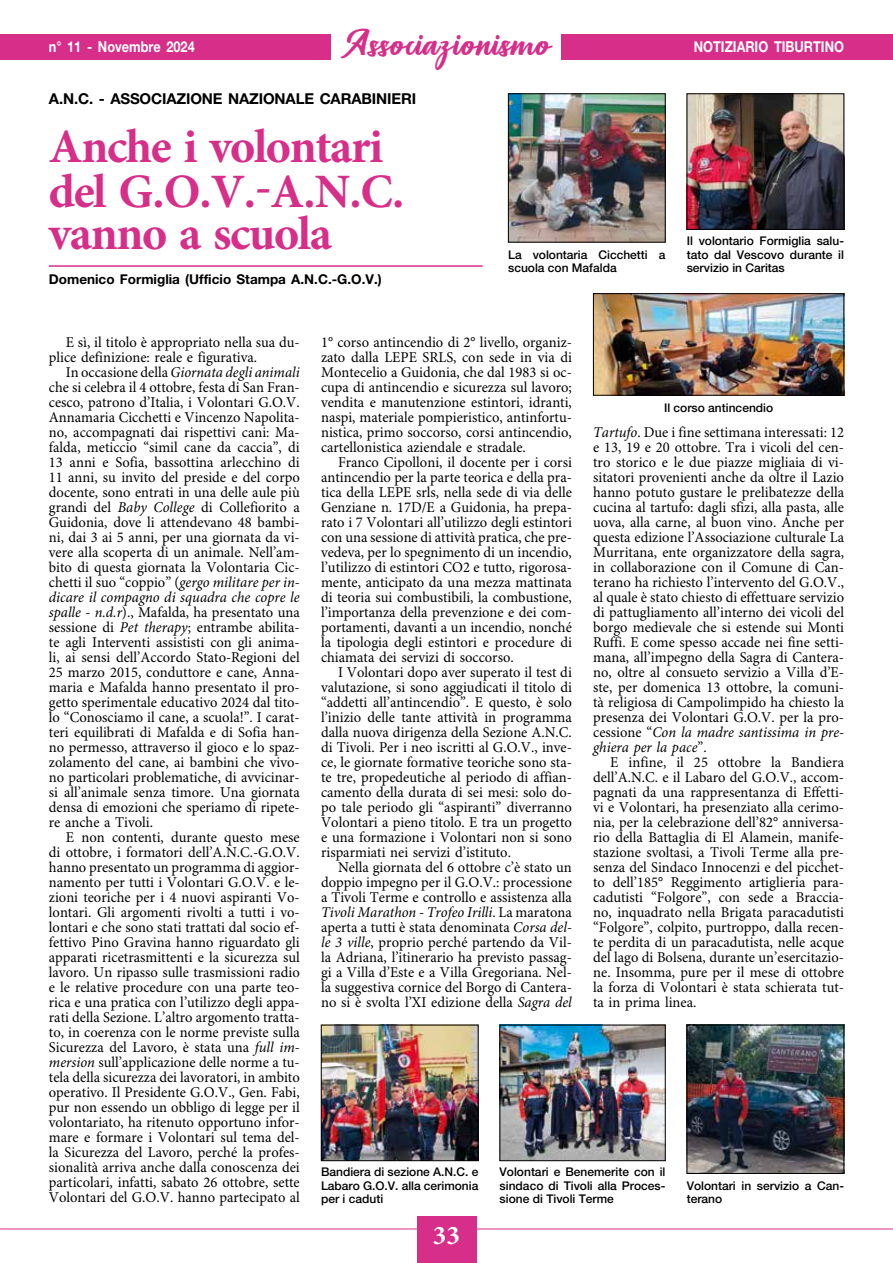
<style>
.page{position:relative;width:893px;height:1263px;background:#fff}
.page>*{position:absolute;margin:0;border:0;box-sizing:border-box;transform-origin:0 0}
.t1{font:700 48px/43.5px "Minion Pro";letter-spacing:-.03em;color:#d72e89}
.t2{font:36px "Richardine";letter-spacing:.01em;color:#d72e89}
.t3{font:700 27px "Minion Pro";color:#fff}
.t4{font:15px/15px "Minion Pro";color:#000;text-align:justify}
.t5{font:700 15px "Helvetica Neue LT Std";letter-spacing:-.01em;color:#000}
.t6{font:700 15px "Helvetica Neue LT Std";color:#fff;scale:.85 1}
.t7{font:700 13.5px "Helvetica Neue LT Std";color:#000}
.t8{font:500 12px/13.5px "Helvetica Neue LT Std";color:#000;text-align:justify}
.s1{font-style:italic}
</style>
<div class="page">
<hr style="left:0;top:1228px;width:893px;height:1px;background:#d72e89">
<div style="left:0;top:34px;width:893px;height:26px;background:#d72e89"></div>
<div style="left:417px;top:1216px;width:59px;height:47px;background:#d72e89"></div>
<div style="left:332px;top:0;width:229px;height:68px;background:#fff"></div>
<hr style="left:49px;top:265px;width:434px;height:2px;background:#d72e89">
<img style="left:323px;top:1027px;width:153px;height:132px">
<div style="left:321px;top:1025px;width:157px;height:136px;border:1px solid #000"></div>
<img style="left:502px;top:1027px;width:161px;height:132px">
<div style="left:500px;top:1025px;width:165px;height:136px;border:1px solid #000"></div>
<img style="left:689px;top:1027px;width:153px;height:145px">
<div style="left:687px;top:1025px;width:157px;height:149px;border:1px solid #000"></div>
<img style="left:689px;top:96px;width:153px;height:132px">
<div style="left:687px;top:94px;width:157px;height:136px;border:1px solid #000"></div>
<img style="left:510px;top:96px;width:153px;height:144px">
<div style="left:508px;top:94px;width:157px;height:148px;border:1px solid #000"></div>
<img style="left:595px;top:295px;width:247px;height:98px">
<div style="left:593px;top:293px;width:251px;height:102px;border:1px solid #000"></div>
<h2 class="t2" style="left:341px;top:22px;width:213px">Associazionismo</h2>
<p class="t6" style="left:49px;top:38px;width:173px">n° 11 - Novembre 2024</p>
<p class="t6" style="left:694px;top:38px;width:178px">NOTIZIARIO TIBURTINO</p>
<p class="t5" style="left:49px;top:90px;width:369px">A.N.C. - ASSOCIAZIONE NAZIONALE CARABINIERI</p>
<h1 class="t1" style="left:49px;top:127px;width:357px">Anche i volontari del G.O.V.-A.N.C. vanno a scuola</h1>
<p class="t7" style="left:49px;top:271px;width:334px">Domenico Formiglia (Ufficio Stampa A.N.C.-G.O.V.)</p>
<p class="t8" style="left:508px;top:247px;width:159px">La volontaria Cicchetti a scuola con Mafalda</p>
<p class="t8" style="left:687px;top:234px;width:159px">Il volontario Formiglia salu&shy;tato dal Vescovo durante il servizio in Caritas</p>
<p class="t4" style="left:49px;top:335px;width:252px;text-indent:17px">E sì, il titolo è appropriato nella sua du&shy;plice definizione: reale e figurativa.</p>
<p class="t4" style="left:49px;top:365px;width:252px;text-indent:17px">In occasione della <span class="s1">Giornata degli animali </span>che si celebra il 4 ottobre, festa di San Fran&shy;cesco, patrono d’Italia, i Volontari G.O.V.<br>Annamaria Cicchetti e Vincenzo Napolita&shy;no, accompagnati dai rispettivi cani: Ma&shy;falda, meticcio “simil cane da caccia”, di 13 anni e Sofia, bassottina arlecchino di 11 anni, su invito del preside e del corpo docente, sono entrati in una delle aule più grandi del <span class="s1">Baby College</span> di Collefiorito a Guidonia, dove li attendevano 48 bambi&shy;ni, dai 3 ai 5 anni, per una giornata da vi&shy;vere alla scoperta di un animale. Nell’am&shy;bito di questa giornata la Volontaria Cic&shy;chetti il suo “coppio” (<span class="s1">gergo militare per in&shy;dicare il compagno di squadra che copre le spalle - n.d.r</span>)., Mafalda, ha presentato una sessione di <span class="s1">Pet therapy</span>; entrambe abilita&shy;te agli Interventi assististi con gli anima&shy;li, ai sensi dell’Accordo Stato-Regioni del 25 marzo 2015, conduttore e cane, Anna&shy;maria e Mafalda hanno presentato il pro&shy;getto sperimentale educativo 2024 dal tito&shy;lo “Conosciamo il cane, a scuola!”. I carat&shy;teri equilibrati di Mafalda e di Sofia han&shy;no permesso, attraverso il gioco e lo spaz&shy;zolamento del cane, ai bambini che vivo&shy;no particolari problematiche, di avvicinar&shy;si all’animale senza timore. Una giornata densa di emozioni che speriamo di ripete&shy;re anche a Tivoli.</p>
<p class="t4" style="left:49px;top:830px;width:252px;text-indent:17px">E non contenti, durante questo mese di ottobre, i formatori dell’A.N.C.-G.O.V. hanno presentato un programma di aggior&shy;namento per tutti i Volontari G.O.V. e le&shy;zioni teoriche per i 4 nuovi aspiranti Vo&shy;lontari. Gli argomenti rivolti a tutti i vo&shy;lontari e che sono stati trattati dal socio ef&shy;fettivo Pino Gravina hanno riguardato gli apparati ricetrasmittenti e la sicurezza sul lavoro. Un ripasso sulle trasmissioni radio e le relative procedure con una parte teo&shy;rica e una pratica con l’utilizzo degli appa&shy;rati della Sezione. L’altro argomento tratta&shy;to, in coerenza con le norme previste sulla Sicurezza del Lavoro, è stata una <span class="s1">full im&shy;mersion</span> sull’applicazione delle norme a tu&shy;tela della sicurezza dei lavoratori, in ambito operativo. Il Presidente G.O.V., Gen. Fabi, pur non essendo un obbligo di legge per il volontariato, ha ritenuto opportuno infor&shy;mare e formare i Volontari sul tema del&shy;la Sicurezza del Lavoro, perché la profes&shy;sionalità arriva anche dalla conoscenza dei particolari, infatti, sabato 26 ottobre, sette Volontari del G.O.V. hanno partecipato al</p>
<p class="t4" style="left:321px;top:335px;width:252px">1° corso antincendio di 2° livello, organiz&shy;zato dalla LEPE SRLS, con sede in via di Montecelio a Guidonia, che dal 1983 si oc&shy;cupa di antincendio e sicurezza sul lavoro; vendita e manutenzione estintori, idranti, naspi, materiale pompieristico, antinfortu&shy;nistica, primo soccorso, corsi antincendio, cartellonistica aziendale e stradale.</p>
<p class="t4" style="left:321px;top:455px;width:252px;text-indent:17px">Franco Cipolloni, il docente per i corsi antincendio per la parte teorica e della pra&shy;tica della LEPE srls, nella sede di via delle Genziane n. 17D/E a Guidonia, ha prepa&shy;rato i 7 Volontari all’utilizzo degli estintori con una sessione di attività pratica, che pre&shy;vedeva, per lo spegnimento di un incendio, l’utilizzo di estintori CO2 e tutto, rigorosa&shy;mente, anticipato da una mezza mattinata di teoria sui combustibili, la combustione, l’importanza della prevenzione e dei com&shy;portamenti, davanti a un incendio, nonché la tipologia degli estintori e procedure di chiamata dei servizi di soccorso.</p>
<p class="t4" style="left:321px;top:665px;width:252px;text-indent:17px">I Volontari dopo aver superato il test di valutazione, si sono aggiudicati il titolo di “addetti all’antincendio”. E questo, è solo l’inizio delle tante attività in programma dalla nuova dirigenza della Sezione A.N.C. di Tivoli. Per i neo iscritti al G.O.V., inve&shy;ce, le giornate formative teoriche sono sta&shy;te tre, propedeutiche al periodo di affian&shy;camento della durata di sei mesi: solo do&shy;po tale periodo gli “aspiranti” diverranno Volontari a pieno titolo. E tra un progetto e una formazione i Volontari non si sono risparmiati nei servizi d’istituto.</p>
<p class="t4" style="left:321px;top:860px;width:252px;text-indent:17px">Nella giornata del 6 ottobre c’è stato un doppio impegno per il G.O.V.: processione a Tivoli Terme e controllo e assistenza alla <span class="s1">Tivoli Marathon - Trofeo Irilli</span>. La maratona aperta a tutti è stata denominata <span class="s1">Corsa del&shy;le 3 ville</span>, proprio perché partendo da Vil&shy;la Adriana, l’itinerario ha previsto passag&shy;gi a Villa d’Este e a Villa Gregoriana. Nel&shy;la suggestiva cornice del Borgo di Cantera&shy;no si è svolta l’XI edizione della <span class="s1">Sagra del</span></p>
<p class="t8" style="left:664px;top:401px;width:111px">Il corso antincendio</p>
<p class="t4" style="left:593px;top:425px;width:252px"><span class="s1">Tartufo</span>. Due i fine settimana interessati: 12 e 13, 19 e 20 ottobre. Tra i vicoli del cen&shy;tro storico e le due piazze migliaia di vi&shy;sitatori provenienti anche da oltre il Lazio hanno potuto gustare le prelibatezze della cucina al tartufo: dagli sfizi, alla pasta, alle uova, alla carne, al buon vino. Anche per questa edizione l’Associazione culturale La Murritana, ente organizzatore della sagra, in collaborazione con il Comune di Can&shy;terano ha richiesto l’intervento del G.O.V., al quale è stato chiesto di effettuare servizio di pattugliamento all’interno dei vicoli del borgo medievale che si estende sui Monti Ruffi. E come spesso accade nei fine setti&shy;mana, all’impegno della Sagra di Cantera&shy;no, oltre al consueto servizio a Villa d’E&shy;ste, per domenica 13 ottobre, la comuni&shy;tà religiosa di Campolimpido ha chiesto la presenza dei Volontari G.O.V. per la pro&shy;cessione “<span class="s1">Con la madre santissima in pre&shy;ghiera per la pace</span>”.</p>
<p class="t4" style="left:593px;top:755px;width:252px;text-indent:17px">E infine, il 25 ottobre la Bandiera dell’A.N.C. e il Labaro del G.O.V., accom&shy;pagnati da una rappresentanza di Effetti&shy;vi e Volontari, ha presenziato alla cerimo&shy;nia, per la celebrazione dell’82° anniversa&shy;rio della Battaglia di El Alamein, manife&shy;stazione svoltasi, a Tivoli Terme alla pre&shy;senza del Sindaco Innocenzi e del picchet&shy;to dell’185° Reggimento artiglieria para&shy;cadutisti “Folgore”, con sede a Braccia&shy;no, inquadrato nella Brigata paracadutisti “Folgore”, colpito, purtroppo, dalla recen&shy;te perdita di un paracadutista, nelle acque del lago di Bolsena, durante un’esercitazio&shy;ne. Insomma, pure per il mese di ottobre la forza di Volontari è stata schierata tut&shy;ta in prima linea.</p>
<p class="t8" style="left:321px;top:1165px;width:159px">Bandiera di sezione A.N.C. e Labaro G.O.V. alla cerimonia per i caduti</p>
<p class="t8" style="left:500px;top:1165px;width:167px">Volontari e Benemerite con il sindaco di Tivoli alla Proces&shy;sione di Tivoli Terme</p>
<h3 class="t3" style="left:433px;top:1219px;width:28px">33</h3>
<p class="t8" style="left:687px;top:1179px;width:159px">Volontari in servizio a Can&shy;terano</p>
</div>
